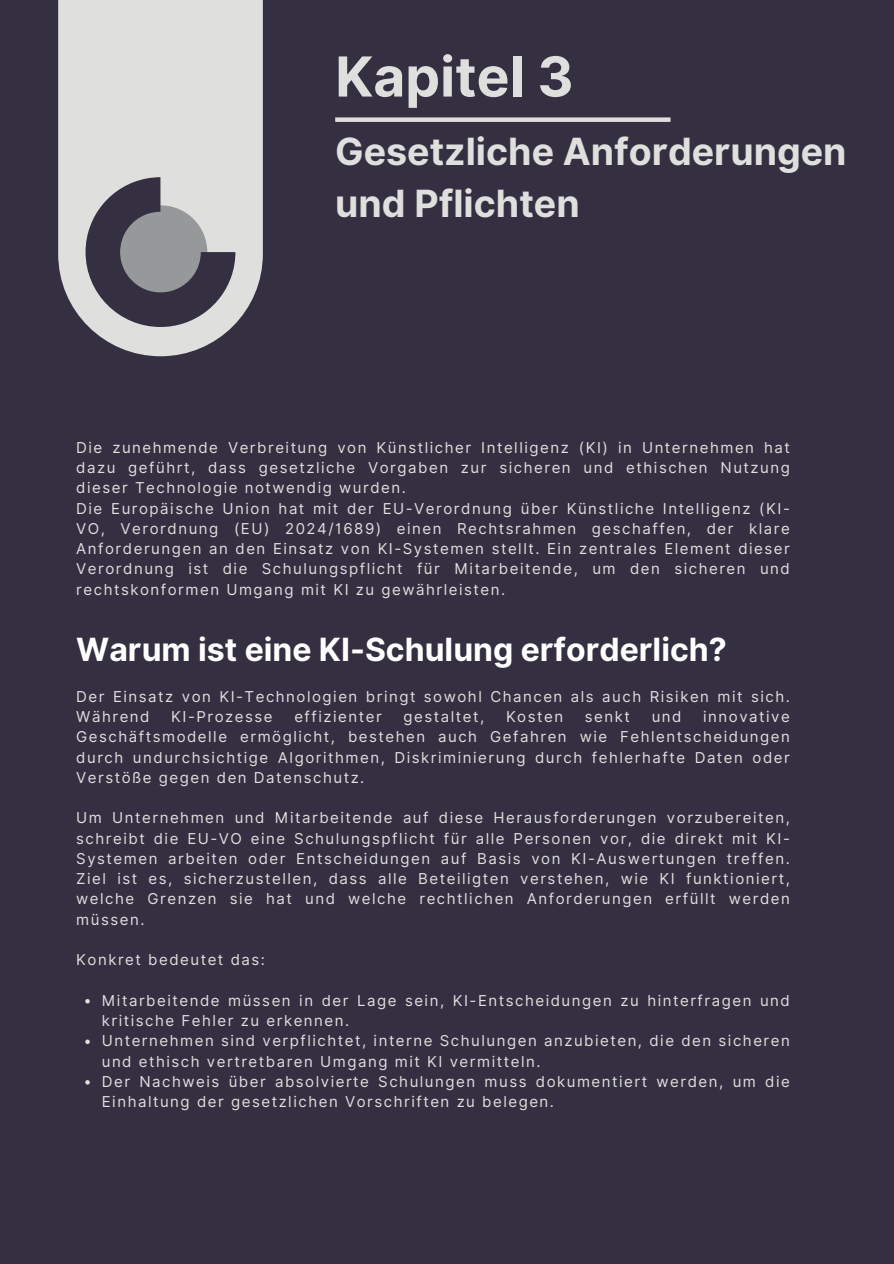
<style>
.page{position:relative;width:894px;height:1264px;background:#fff}
.page>*{position:absolute;margin:0;border:0;box-sizing:border-box;transform-origin:0 0}
.t1{font:700 55.05px "Inter";color:#dfdfde}
.t2{font:700 37.5px/51.8px "Inter";color:#dfdfde}
.t3{font:700 31.95px "Inter";color:#fff}
.t4{font:15px/20.2px "Inter";letter-spacing:.1em;color:#dfdfde;text-align:justify}
</style>
<div class="page">
<div style="left:0;top:0;width:893px;height:1263px;background:#352f42"></div>
<svg style="left:58px;top:0;width:205px;height:356px;background:#cfcfcf"></svg>
<svg style="left:86px;top:177px;width:149px;height:150px"></svg>
<div style="left:335px;top:117px;width:335px;height:5px;background:#dfdfde"></div>
<svg style="left:85px;top:999px;width:5px;height:4px"></svg>
<svg style="left:85px;top:1039px;width:5px;height:5px"></svg>
<svg style="left:85px;top:1080px;width:5px;height:4px"></svg>
<p class="t1" style="left:335px;top:44px;width:240px">Kapitel 3</p>
<p class="t2" style="left:335px;top:125px;width:512px">Gesetzliche Anforderungen und Pflichten</p>
<p class="t4" style="left:76px;top:437px;width:715px">Die zunehmende Verbreitung von Künstlicher Intelligenz (KI) in Unternehmen hat dazu geführt, dass gesetzliche Vorgaben zur sicheren und ethischen Nutzung dieser Technologie notwendig wurden.</p>
<h1 class="t4" style="left:76px;top:498px;width:715px">Die Europäische Union hat mit der EU-Verordnung über Künstliche Intelligenz (KI-VO, Verordnung (EU) 2024/1689) einen Rechtsrahmen geschaffen, der klare Anforderungen an den Einsatz von KI-Systemen stellt. Ein zentrales Element dieser Verordnung ist die Schulungspflicht für Mitarbeitende, um den sicheren und rechtskonformen Umgang mit KI zu gewährleisten.</h1>
<h2 class="t3" style="left:76px;top:630px;width:651px">Warum ist eine KI-Schulung erforderlich?</h2>
<p class="t4" style="left:76px;top:686px;width:715px">Der Einsatz von KI-Technologien bringt sowohl Chancen als auch Risiken mit sich.<br>Während</p>
<p class="t4" style="left:171px;top:706px;width:103px">KI-Prozesse</p>
<p class="t4" style="left:294px;top:706px;width:89px">effizienter</p>
<p class="t4" style="left:403px;top:706px;width:82px">gestaltet,</p>
<p class="t4" style="left:506px;top:706px;width:59px">Kosten</p>
<p class="t4" style="left:584px;top:706px;width:47px">senkt</p>
<p class="t4" style="left:651px;top:706px;width:31px">und</p>
<p class="t4" style="left:76px;top:706px;width:715px;text-indent:626px">innovative Geschäftsmodelle ermöglicht, bestehen auch Gefahren wie Fehlentscheidungen durch undurchsichtige Algorithmen, Diskriminierung durch fehlerhafte Daten oder Verstöße gegen den Datenschutz.</p>
<p class="t4" style="left:76px;top:807px;width:715px">Um Unternehmen und Mitarbeitende auf diese Herausforderungen vorzubereiten, schreibt die EU-VO eine Schulungspflicht für alle Personen vor, die direkt mit KI-Systemen arbeiten oder Entscheidungen auf Basis von KI-Auswertungen treffen.<br>Ziel ist es, sicherzustellen, dass alle Beteiligten verstehen, wie KI funktioniert, welche Grenzen sie hat und welche rechtlichen Anforderungen erfüllt werden müssen.</p>
<h3 class="t4" style="left:76px;top:949px;width:190px">Konkret bedeutet das:</h3>
<p class="t4" style="left:102px;top:990px;width:689px">Mitarbeitende müssen in der Lage sein, KI-Entscheidungen zu hinterfragen und kritische Fehler zu erkennen.</p>
<p class="t4" style="left:102px;top:1030px;width:689px">Unternehmen sind verpflichtet, interne Schulungen anzubieten, die den sicheren und ethisch vertretbaren Umgang mit KI vermitteln.</p>
<p class="t4" style="left:102px;top:1071px;width:689px">Der Nachweis über absolvierte Schulungen muss dokumentiert werden, um die<br>Einhaltung der gesetzlichen Vorschriften zu belegen.</p>
</div>
